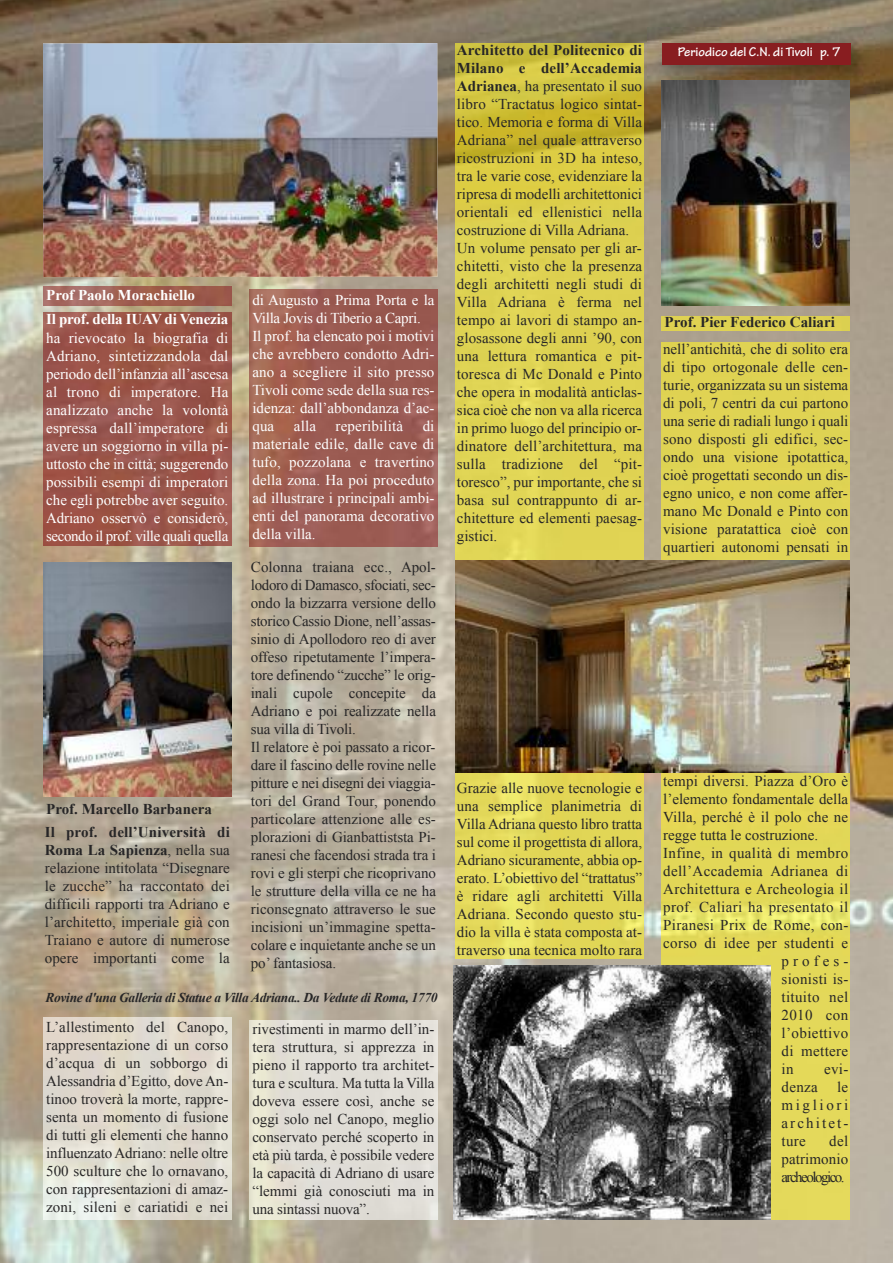
<style>
.page{position:relative;width:893px;height:1263px;background:#fff}
.page>*{position:absolute;margin:0;border:0;box-sizing:border-box;transform-origin:0 0}
.t1{font:15px/18px "Times New Roman";color:#272627;text-align:justify}
.t2{font:15px/18px "Times New Roman";color:#fff;text-align:justify}
.t3{font:15px "Times New Roman";letter-spacing:.025em;color:#272627}
.t4{font:700 15px "Times New Roman";color:#272627}
.t5{font:700 15px "Times New Roman";letter-spacing:-.01em;color:#fff}
.t6{font:15px "Times New Roman";letter-spacing:.03em;color:#272627}
.t7{font:italic 700 13.5px "Times New Roman";letter-spacing:-.025em;color:#272627}
.t8{font:700 13.5px "Tekton Pro";color:#fff}
.s1{font-weight:700}
</style>
<div class="page">
<img style="left:0;top:0;width:893px;height:1263px">
<img style="left:647px;top:27px;width:232px;height:66px">
<div style="left:663px;top:43px;width:188px;height:21px;background:#881d20"></div>
<img style="left:43px;top:1018px;width:188px;height:202px">
<img style="left:249px;top:1020px;width:188px;height:200px">
<img style="left:43px;top:313px;width:188px;height:232px">
<img style="left:43px;top:43px;width:394px;height:234px">
<img style="left:43px;top:563px;width:188px;height:233px">
<img style="left:249px;top:290px;width:188px;height:256px">
<img style="left:455px;top:43px;width:189px;height:916px">
<div style="left:662px;top:342px;width:188px;height:878px;background:#e2d755"></div>
<img style="left:455px;top:561px;width:395px;height:211px">
<img style="left:662px;top:80px;width:188px;height:225px">
<img style="left:454px;top:965px;width:317px;height:255px">
<div style="left:662px;top:316px;width:188px;height:15px;background:#ded151"></div>
<img style="left:43px;top:287px;width:188px;height:19px">
<p class="t5" style="left:46px;top:286px;width:150px">Prof Paolo Morachiello</p>
<p class="t5" style="left:46px;top:311px;width:184px">il prof. della iuaV di Venezia</p>
<p class="t2" style="left:46px;top:329px;width:184px">ha rievocato la biografia di Adriano, sintetizzandola dal periodo dell’infanzia all’ascesa al trono di imperatore. Ha analizzato anche la volontà espressa dall’imperatore di avere un soggiorno in villa pi&shy;uttosto che in città; suggerendo possibili esempi di imperatori che egli potrebbe aver seguito.<br>Adriano osservò e considerò, secondo il prof. ville quali quella</p>
<p class="t4" style="left:46px;top:800px;width:167px">Prof. Marcello Barbanera</p>
<p class="t1" style="left:45px;top:823px;width:187px"><span class="s1">il prof. dell’università di Roma La sapienza</span>, nella sua relazione intitolata “Disegnare le zucche” ha raccontato dei difficili rapporti tra Adriano e l’architetto, imperiale già con Traiano e autore di numerose opere importanti come la</p>
<p class="t2" style="left:252px;top:291px;width:184px;text-align:left">di Augusto a Prima Porta e la<br>Villa Jovis di Tiberio a Capri.<br>Il prof. ha elencato poi i motivi che avrebbero condotto Adri&shy;ano a scegliere il sito presso<br>Tivoli come sede della sua res&shy;idenza: dall’abbondanza d’ac&shy;qua</p>
<p class="t2" style="left:252px;top:417px;width:184px;text-indent:170px">di materiale edile, dalle cave di tufo, pozzolana e travertino della zona. Ha poi proceduto ad illustrare i principali ambi&shy;enti del panorama decorativo della villa.</p>
<p class="t2" style="left:294px;top:417px;width:24px">alla</p>
<p class="t2" style="left:336px;top:417px;width:69px">reperibilità</p>
<p class="t1" style="left:251px;top:558px;width:187px;text-align:left">Colonna traiana ecc., Apol&shy;lodoro di Damasco, sfociati, sec&shy;ondo la bizzarra versione dello storico Cassio Dione, nell’assas&shy;sinio di Apollodoro reo di aver offeso ripetutamente l’impera&shy;tore definendo “zucche” le orig&shy;inali cupole concepite da<br>Adriano e poi realizzate nella sua villa di Tivoli.<br>Il relatore è poi passato a ricor&shy;dare il fascino delle rovine nelle pitture e nei disegni dei viaggia&shy;tori del Grand Tour, ponendo particolare attenzione alle es&shy;plorazioni di Gianbattiststa Pi&shy;ranesi che facendosi strada tra i rovi e gli sterpi che ricoprivano le strutture della villa ce ne ha riconsegnato attraverso le sue incisioni un’immagine spetta&shy;colare e inquietante anche se un po’ fantasiosa.</p>
<p class="t7" style="left:46px;top:989px;width:393px">Rovine d'una Galleria di Statue a Villa Adriana.. Da Vedute di Roma, 1770</p>
<p class="t1" style="left:46px;top:1018px;width:184px">L’allestimento del Canopo, rappresentazione di un corso d’acqua di un sobborgo di Alessandria d’Egitto, dove An&shy;tinoo troverà la morte, rappre&shy;senta un momento di fusione di tutti gli elementi che hanno influenzato Adriano: nelle oltre 500 sculture che lo ornavano, con rappresentazioni di amaz&shy;zoni, sileni e cariatidi e nei</p>
<p class="t1" style="left:252px;top:1019px;width:184px">rivestimenti in marmo dell’in&shy;tera struttura, si apprezza in pieno il rapporto tra architet&shy;tura e scultura. Ma tutta la Villa doveva essere così, anche se oggi solo nel Canopo, meglio conservato perché scoperto in età più tarda, è possibile vedere la capacità di Adriano di usare “lemmi già conosciuti ma in una sintassi nuova”.</p>
<p class="t1" style="left:457px;top:41px;width:187px;text-align:left"><span class="s1">architetto del Politecnico di<br>Milano e dell’accademia adrianea</span>, ha presentato il suo libro “Tractatus logico sintat&shy;tico. Memoria e forma di Villa<br>Adriana” nel quale attraverso ricostruzioni in 3D ha inteso, tra le varie cose, evidenziare la ripresa di modelli architettonici orientali ed ellenistici nella costruzione di Villa Adriana.<br>Un volume pensato per gli ar&shy;chitetti, visto che la presenza degli architetti negli studi di<br>Villa Adriana è ferma nel tempo ai lavori di stampo an&shy;glosassone degli anni ’90, con una lettura romantica e pit&shy;toresca di Mc Donald e Pinto che opera in modalità anticlas&shy;sica cioè che non va alla ricerca in primo luogo del principio or&shy;dinatore dell’architettura, ma sulla tradizione del “pit&shy;toresco”, pur importante, che si basa sul contrappunto di ar&shy;chitetture ed elementi paesag&shy;gistici.</p>
<p class="t1" style="left:457px;top:779px;width:187px">Grazie alle nuove tecnologie e una semplice planimetria di Villa Adriana questo libro tratta sul come il progettista di allora, Adriano sicuramente, abbia op&shy;erato. L’obiettivo del “trattatus” è ridare agli architetti Villa Adriana. Secondo questo stu&shy;dio la villa è stata composta at&shy;traverso una tecnica molto rara</p>
<p class="t8" style="left:678px;top:47px;width:164px">Periodico del C.N. di Tivoli p. 7</p>
<p class="t4" style="left:665px;top:314px;width:172px">Prof. Pier Federico Caliari</p>
<p class="t1" style="left:663px;top:340px;width:187px">nell’antichità, che di solito era di tipo ortogonale delle cen&shy;turie, organizzata su un sistema di poli, 7 centri da cui partono una serie di radiali lungo i quali sono disposti gli edifici, sec&shy;ondo una visione ipotattica, cioè progettati secondo un dis&shy;egno unico, e non come affer&shy;mano Mc Donald e Pinto con visione paratattica cioè con quartieri autonomi pensati in</p>
<p class="t1" style="left:663px;top:772px;width:187px">tempi diversi. Piazza d’Oro è</p>
<p class="t1" style="left:663px;top:790px;width:187px">l’elemento fondamentale della</p>
<p class="t1" style="left:663px;top:808px;width:187px">Villa, perché è il polo che ne</p>
<p class="t1" style="left:663px;top:826px;width:156px">regge tutta le costruzione.</p>
<p class="t3" style="left:663px;top:845px;width:187px">Infine, in qualità di membro</p>
<p class="t3" style="left:663px;top:863px;width:187px">dell’Accademia Adrianea di</p>
<p class="t3" style="left:663px;top:881px;width:187px">Architettura e Archeologia il</p>
<p class="t3" style="left:663px;top:899px;width:187px">prof. Caliari ha presentato il</p>
<p class="t3" style="left:663px;top:917px;width:187px">Piranesi Prix de Rome, con-</p>
<p class="t3" style="left:663px;top:935px;width:187px">corso di idee per studenti e</p>
<p class="t1" style="left:781px;top:952px;width:69px">profes-</p>
<p class="t3" style="left:781px;top:971px;width:69px">sionisti is-</p>
<p class="t3" style="left:781px;top:989px;width:68px">tituito nel</p>
<p class="t1" style="left:781px;top:1006px;width:68px">2010 con</p>
<p class="t6" style="left:781px;top:1025px;width:68px">l’obiettivo</p>
<p class="t3" style="left:781px;top:1043px;width:68px">di mettere</p>
<p class="t1" style="left:781px;top:1060px;width:14px">in</p>
<p class="t1" style="left:824px;top:1060px;width:26px">evi-</p>
<p class="t1" style="left:781px;top:1078px;width:38px">denza</p>
<p class="t1" style="left:781px;top:1078px;width:69px;text-indent:56px">le migliori architet&shy;ture</p>
<p class="t1" style="left:781px;top:1132px;width:68px;text-indent:48px">del patrimonio archeologico.</p>
</div>
